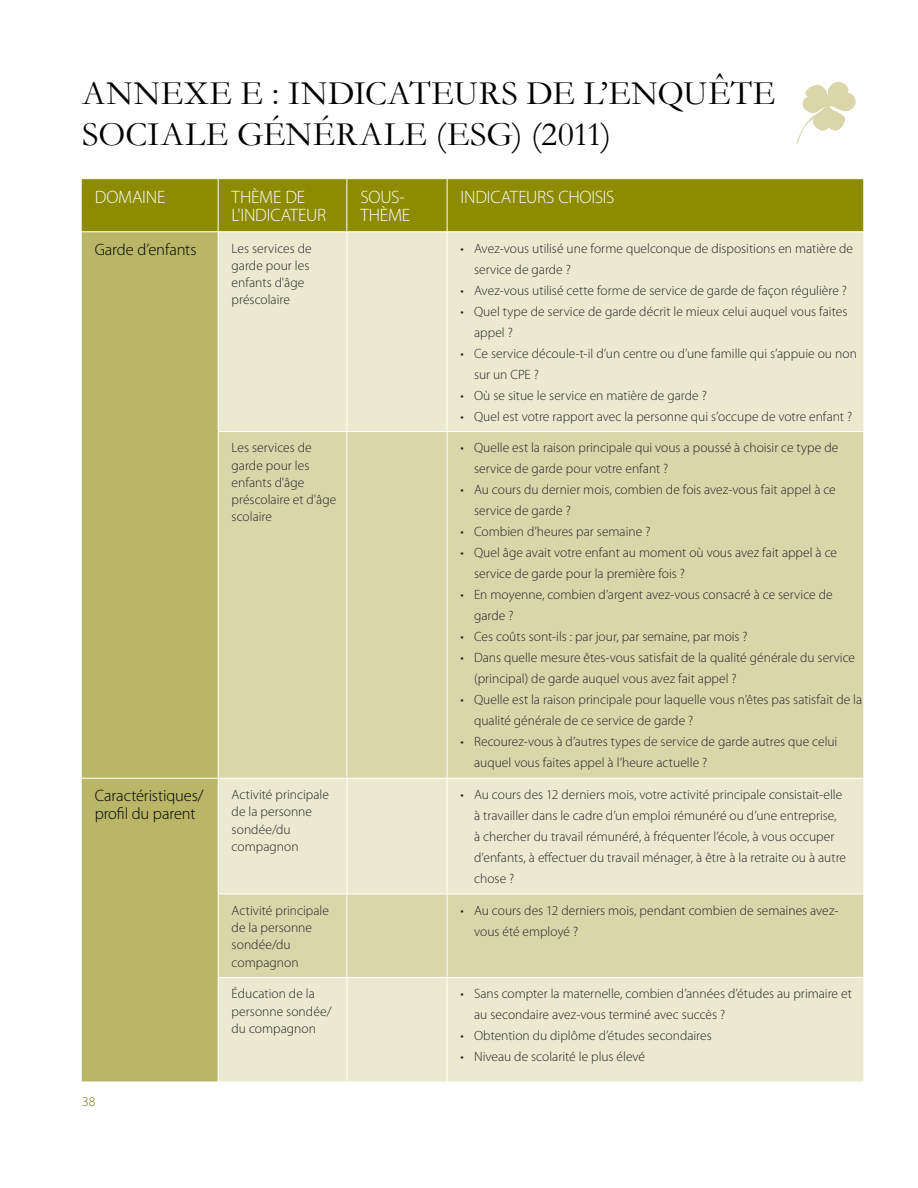
<style>
.page{position:relative;width:918px;height:1188px;background:#fff}
.page>*{position:absolute;margin:0;border:0;box-sizing:border-box;transform-origin:0 0}
.t1{font:34.5px/41.4px "Garamond";letter-spacing:.01em;color:#000}
.t2{font:300 18px/18px "Myriad Pro";letter-spacing:-.015em;color:#fff}
.t3{font:300 16.5px/17.2px "Myriad Pro";letter-spacing:-.01em;color:#000}
.t4{font:300 13.5px/21px "Myriad Pro";color:#222223}
.t5{font:300 13.5px "Myriad Pro";color:#6e6f00}
</style>
<div class="page">
<svg style="left:796px;top:81px;width:60px;height:64px"></svg>
<div style="left:82px;top:179px;width:782px;height:53px;background:#8d8b00"></div>
<div style="left:82px;top:233px;width:136px;height:849px;background:#b9b667"></div>
<div style="left:219px;top:233px;width:645px;height:849px;background:#ebead1"></div>
<svg style="left:219px;top:432px;width:645px;height:545px;background:#dcdbb2"></svg>
<hr style="left:218px;top:179px;width:1px;height:53px;background:#fff">
<hr style="left:347px;top:179px;width:1px;height:53px;background:#fff">
<hr style="left:447px;top:179px;width:1px;height:53px;background:#fff">
<hr style="left:347px;top:232px;width:1px;height:199px;background:#fff">
<hr style="left:447px;top:232px;width:1px;height:199px;background:#fff">
<hr style="left:347px;top:432px;width:1px;height:346px;background:#fff">
<hr style="left:447px;top:432px;width:1px;height:346px;background:#fff">
<hr style="left:347px;top:778px;width:1px;height:116px;background:#fff">
<hr style="left:447px;top:778px;width:1px;height:116px;background:#fff">
<hr style="left:347px;top:894px;width:1px;height:83px;background:#fff">
<hr style="left:447px;top:894px;width:1px;height:83px;background:#fff">
<hr style="left:347px;top:978px;width:1px;height:104px;background:#fff">
<hr style="left:447px;top:978px;width:1px;height:104px;background:#fff">
<hr style="left:81px;top:778px;width:137px;height:1px;background:#fff">
<hr style="left:218px;top:431px;width:129px;height:1px;background:#fff">
<hr style="left:347px;top:431px;width:100px;height:1px;background:#fff">
<hr style="left:447px;top:431px;width:417px;height:1px;background:#fff">
<hr style="left:218px;top:778px;width:129px;height:1px;background:#fff">
<hr style="left:347px;top:778px;width:100px;height:1px;background:#fff">
<hr style="left:447px;top:778px;width:417px;height:1px;background:#fff">
<hr style="left:218px;top:894px;width:129px;height:1px;background:#fff">
<hr style="left:347px;top:894px;width:100px;height:1px;background:#fff">
<hr style="left:447px;top:894px;width:417px;height:1px;background:#fff">
<hr style="left:218px;top:977px;width:129px;height:1px;background:#fff">
<hr style="left:347px;top:977px;width:100px;height:1px;background:#fff">
<hr style="left:447px;top:977px;width:417px;height:1px;background:#fff">
<h1 class="t1" style="left:82px;top:71px;width:695px">ANNEXE E : INDICATEURS DE L’ENQUÊTE<br>SOCIALE GÉNÉRALE (ESG) (2011)</h1>
<h2 class="t2" style="left:95px;top:188px;width:72px">DOMAINE</h2>
<h2 class="t2" style="left:232px;top:188px;width:96px">THÈME DE<br>L'INDICATEUR</h2>
<h2 class="t2" style="left:360px;top:188px;width:51px">SOUS-<br>THÈME</h2>
<h2 class="t2" style="left:461px;top:188px;width:155px">INDICATEURS CHOISIS</h2>
<p class="t3" style="left:95px;top:241px;width:103px">Garde d’enfants</p>
<p class="t4" style="left:232px;top:239px;width:82px;line-height:17.2px">Les services de garde pour les enfants d'âge préscolaire</p>
<p class="t4" style="left:474px;top:238px;width:381px;text-indent:-14px">• Avez-vous utilisé une forme quelconque de dispositions en matière de service de garde ?</p>
<p class="t4" style="left:461px;top:280px;width:388px">• Avez-vous utilisé cette forme de service de garde de façon régulière ?</p>
<p class="t4" style="left:474px;top:301px;width:375px;text-indent:-14px">• Quel type de service de garde décrit le mieux celui auquel vous faites appel ?</p>
<p class="t4" style="left:474px;top:343px;width:384px;text-indent:-14px">• Ce service découle-t-il d’un centre ou d’une famille qui s’appuie ou non sur un CPE ?</p>
<p class="t4" style="left:461px;top:385px;width:248px">• Où se situe le service en matière de garde ?</p>
<p class="t4" style="left:461px;top:406px;width:393px">• Quel est votre rapport avec la personne qui s’occupe de votre enfant ?</p>
<p class="t4" style="left:232px;top:439px;width:106px;line-height:17.2px">Les services de garde pour les enfants d'âge préscolaire et d'âge scolaire</p>
<p class="t4" style="left:474px;top:437px;width:366px;text-indent:-14px">• Quelle est la raison principale qui vous a poussé à choisir ce type de service de garde pour votre enfant ?</p>
<p class="t4" style="left:474px;top:479px;width:363px;text-indent:-14px">• Au cours du dernier mois, combien de fois avez-vous fait appel à ce service de garde ?</p>
<p class="t4" style="left:461px;top:521px;width:191px">• Combien d’heures par semaine ?</p>
<p class="t4" style="left:474px;top:542px;width:365px;text-indent:-14px">• Quel âge avait votre enfant au moment où vous avez fait appel à ce service de garde pour la première fois ?</p>
<p class="t4" style="left:474px;top:584px;width:360px;text-indent:-14px">• En moyenne, combien d’argent avez-vous consacré à ce service de garde ?</p>
<p class="t4" style="left:461px;top:626px;width:289px">• Ces coûts sont-ils : par jour, par semaine, par mois ?</p>
<p class="t4" style="left:474px;top:647px;width:383px;text-indent:-14px">• Dans quelle mesure êtes-vous satisfait de la qualité générale du service (principal) de garde auquel vous avez fait appel ?</p>
<p class="t4" style="left:474px;top:689px;width:390px;text-indent:-14px">• Quelle est la raison principale pour laquelle vous n’êtes pas satisfait de la qualité générale de ce service de garde ?</p>
<p class="t4" style="left:474px;top:731px;width:365px;text-indent:-14px">• Recourez-vous à d’autres types de service de garde autres que celui auquel vous faites appel à l’heure actuelle ?</p>
<p class="t3" style="left:95px;top:787px;width:111px">Caractéristiques/ profil du parent</p>
<p class="t4" style="left:232px;top:786px;width:99px;line-height:17.2px">Activité principale de la personne sondée/du compagnon</p>
<p class="t4" style="left:474px;top:784px;width:373px;text-indent:-14px">• Au cours des 12 derniers mois, votre activité principale consistait-elle à travailler dans le cadre d’un emploi rémunéré ou d’une entreprise, à chercher du travail rémunéré, à fréquenter l’école, à vous occuper d’enfants, à effectuer du travail ménager, à être à la retraite ou à autre chose ?</p>
<p class="t4" style="left:232px;top:902px;width:99px;line-height:17.2px">Activité principale de la personne sondée/du compagnon</p>
<p class="t4" style="left:474px;top:900px;width:366px;text-indent:-14px">• Au cours des 12 derniers mois, pendant combien de semaines avez&shy;vous été employé ?</p>
<p class="t4" style="left:232px;top:985px;width:101px;line-height:17.2px">Éducation de la personne sondée/ du compagnon</p>
<p class="t4" style="left:474px;top:983px;width:379px;text-indent:-14px">• Sans compter la maternelle, combien d’années d’études au primaire et au secondaire avez-vous terminé avec succès ?</p>
<p class="t4" style="left:461px;top:1025px;width:253px">• Obtention du diplôme d’études secondaires</p>
<p class="t4" style="left:461px;top:1046px;width:186px">• Niveau de scolarité le plus élevé</p>
<p class="t5" style="left:82px;top:1094px;width:15px">38</p>
</div>
